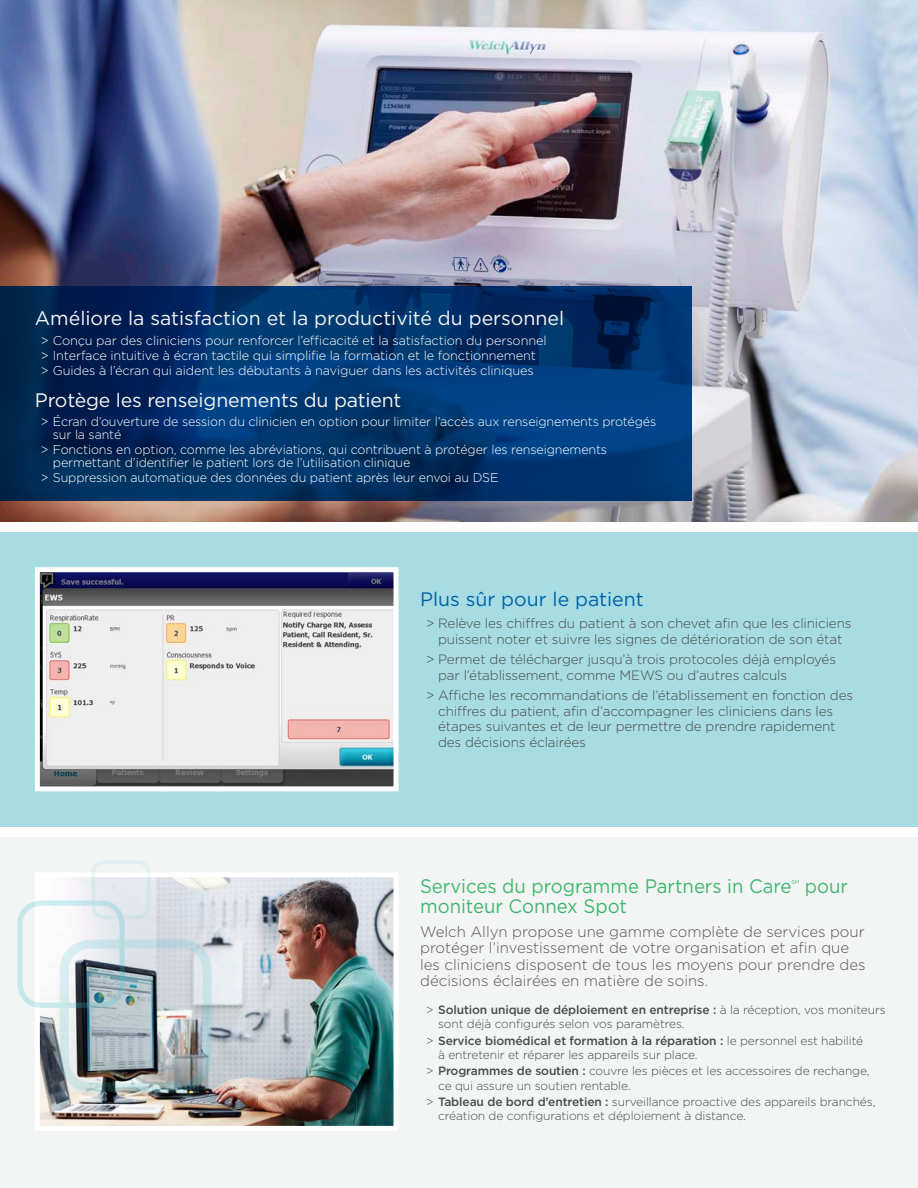
<style>
.page{position:relative;width:918px;height:1188px;background:#fff}
.page>*{position:absolute;margin:0;border:0;box-sizing:border-box;transform-origin:0 0}
.t1{font:19.5px "Gotham";color:#f3f4f4}
.t2{font:19.5px "Gotham";color:#41b86f;scale:.95 1}
.t3{font:19.5px "Gotham";color:#0163a7}
.t4{font:300 15px/16.5px "Gotham";color:#585657}
.t5{font:300 13.5px/15.8px "Gotham";letter-spacing:-.01em;color:#4a4b4b}
.t6{font:300 12.75px/12.9px "Gotham";letter-spacing:-.01em;color:#fff}
.t7{font:300 12px/14.2px "Gotham";letter-spacing:-.01em;color:#4a4b4b}
.t8{font:5.7px "Gotham";color:#41b86f;scale:.9 1}
.s1{font-weight:500}
</style>
<div class="page">
<img style="left:0;top:0;width:918px;height:522px">
<svg style="left:0;top:287px;width:691px;height:214px;background:#003067"></svg>
<div style="left:0;top:837px;width:918px;height:351px;background:#f3f4f4"></div>
<div style="left:0;top:532px;width:918px;height:295px;background:#a7dce3"></div>
<img style="left:41px;top:573px;width:352px;height:212px">
<div style="left:35px;top:567px;width:364px;height:224px;border:5px solid #fff"></div>
<img style="left:41px;top:878px;width:352px;height:247px">
<div style="left:35px;top:872px;width:364px;height:259px;border:5px solid #fff"></div>
<div style="left:60px;top:940px;width:152px;height:151px;border:9px solid #3bc1cc;border-radius:27px"></div>
<div style="left:17px;top:900px;width:108px;height:108px;border:5px solid #3bc1cc;border-radius:22px"></div>
<div style="left:92px;top:860px;width:58px;height:59px;border:4px solid #3bc1cc;border-radius:11px"></div>
<p class="t1" style="left:35px;top:306px;width:531px">Améliore la satisfaction et la productivité du personnel</p>
<p class="t6" style="left:41px;top:334px;width:507px">&gt; Conçu par des cliniciens pour renforcer l’efficacité et la satisfaction du personnel</p>
<p class="t6" style="left:41px;top:349px;width:497px">&gt; Interface intuitive à écran tactile qui simplifie la formation et le fonctionnement</p>
<p class="t6" style="left:41px;top:364px;width:494px">&gt; Guides à l’écran qui aident les débutants à naviguer dans les activités cliniques</p>
<p class="t1" style="left:35px;top:387px;width:368px">Protège les renseignements du patient</p>
<p class="t6" style="left:53px;top:415px;width:605px;text-indent:-12px">&gt; Écran d’ouverture de session du clinicien en option pour limiter l’accès aux renseignements protégés sur la santé</p>
<p class="t6" style="left:53px;top:443px;width:556px;text-indent:-12px">&gt; Fonctions en option, comme les abréviations, qui contribuent à protéger les renseignements permettant d’identifier le patient lors de l’utilisation clinique</p>
<p class="t6" style="left:41px;top:471px;width:459px">&gt; Suppression automatique des données du patient après leur envoi au DSE</p>
<p class="t3" style="left:420px;top:586px;width:225px">Plus sûr pour le patient</p>
<p class="t5" style="left:426px;top:615px;width:427px;text-align:center">&gt; Relève les chiffres du patient à son chevet afin que les cliniciens puissent noter et suivre les signes de détérioration de son état</p>
<p class="t5" style="left:438px;top:651px;width:399px;text-indent:-12px">&gt; Permet de télécharger jusqu’à trois protocoles déjà employés par l’établissement, comme MEWS ou d’autres calculs</p>
<p class="t5" style="left:438px;top:687px;width:417px;text-indent:-12px">&gt; Affiche les recommandations de l’établissement en fonction des chiffres du patient, afin d’accompagner les cliniciens dans les étapes suivantes et de leur permettre de prendre rapidement des décisions éclairées</p>
<p class="t2" style="left:420px;top:874px;width:392px">Services du programme Partners in Care</p>
<p class="t8" style="left:792px;top:878px;width:10px">SM</p>
<p class="t2" style="left:805px;top:874px;width:47px">pour</p>
<p class="t2" style="left:420px;top:893px;width:219px">moniteur Connex Spot</p>
<p class="t4" style="left:420px;top:923px;width:447px">Welch Allyn propose une gamme complète de services pour protéger l’investissement de votre organisation et afin que les cliniciens disposent de tous les moyens pour prendre des décisions éclairées en matière de soins.</p>
<p class="t7" style="left:438px;top:1002px;width:449px;text-indent:-12px">&gt; <span class="s1">Solution unique de déploiement en entreprise :</span> à la réception, vos moniteurs sont déjà configurés selon vos paramètres.</p>
<p class="t7" style="left:438px;top:1033px;width:427px;text-indent:-12px">&gt; <span class="s1">Service biomédical et formation à la réparation :</span> le personnel est habilité à entretenir et réparer les appareils sur place.</p>
<p class="t7" style="left:438px;top:1064px;width:433px;text-indent:-12px">&gt; <span class="s1">Programmes de soutien :</span> couvre les pièces et les accessoires de rechange, ce qui assure un soutien rentable.</p>
<p class="t7" style="left:438px;top:1094px;width:439px;text-indent:-12px">&gt; <span class="s1">Tableau de bord d’entretien :</span> surveillance proactive des appareils branchés, création de configurations et déploiement à distance.</p>
</div>
